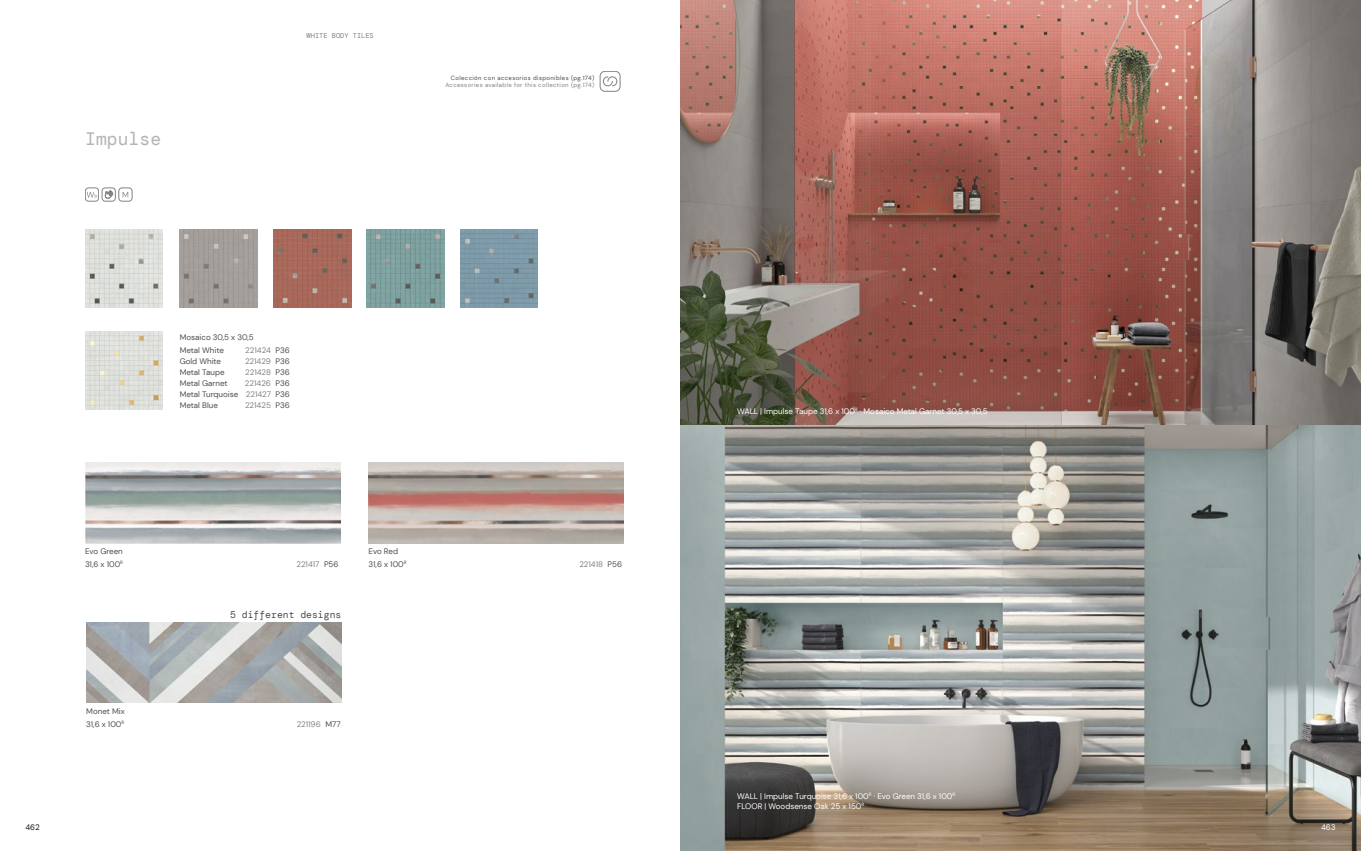
<style>
.page{position:relative;width:1361px;height:851px;background:#fff}
.page>*{position:absolute;margin:0;border:0;box-sizing:border-box;transform-origin:0 0}
.t1{font:18px "DM Mono";letter-spacing:.005em;color:#b2b4b3}
.t2{font:9.8px "DM Mono";color:#4b4c4d}
.t3{font:8px "DM Sans";color:#4b4c4d}
.t4{font:8px "DM Sans";color:#fff}
.t5{font:8px "DM Sans";color:#808285}
.t6{font:8px "DM Mono";color:#fff}
.t7{font:8px "DM Mono";color:#231f20}
.t8{font:7px "DM Mono";color:#808285}
.t9{font:6px "DM Sans";letter-spacing:.06em;color:#808285}
.t10{font:6px "DM Sans";letter-spacing:.06em;color:#4b4c4d}
.s1{color:#808285}
.s2{font-style:inherit}
</style>
<div class="page">
<img style="left:680px;top:0;width:681px;height:850px">
<img style="left:85px;top:230px;width:78px;height:77px">
<img style="left:85px;top:332px;width:78px;height:77px">
<img style="left:273px;top:230px;width:78px;height:77px">
<img style="left:180px;top:230px;width:77px;height:77px">
<img style="left:367px;top:230px;width:77px;height:77px">
<img style="left:460px;top:230px;width:78px;height:77px">
<img style="left:86px;top:622px;width:255px;height:80px">
<img style="left:85px;top:462px;width:255px;height:81px">
<img style="left:369px;top:462px;width:255px;height:81px">
<div style="left:85px;top:188px;width:14px;height:13px;border:1px solid #808285;border-radius:3px"></div>
<svg style="left:87px;top:192px;width:10px;height:5px"></svg>
<svg style="left:105px;top:190px;width:8px;height:9px"></svg>
<div style="left:102px;top:188px;width:14px;height:13px;border:1px solid #808285;border-radius:3px"></div>
<div style="left:119px;top:188px;width:13px;height:13px;border:1px solid #808285;border-radius:3px"></div>
<svg style="left:123px;top:192px;width:5px;height:5px"></svg>
<svg style="left:602px;top:76px;width:16px;height:11px"></svg>
<div style="left:600px;top:71px;width:20px;height:21px;border:1px solid #808285;border-radius:5px"></div>
<p class="t1" style="left:85px;top:128px;width:78px">Impulse</p>
<p class="t8" style="left:307px;top:31px;width:69px">WHITE BODY TILES</p>
<p class="t10" style="left:451px;top:74px;width:145px">Colección con accesorios disponibles (pg.174)</p>
<p class="t9" style="left:445px;top:81px;width:150px">Accessories available for this collection (pg.174)</p>
<p class="t3" style="left:180px;top:332px;width:76px">Mosaico 30,5 x 30,5</p>
<p class="t3" style="left:180px;top:345px;width:46px">Metal White</p>
<p class="t5" style="left:245px;top:345px;width:27px">221424</p>
<p class="t3" style="left:275px;top:345px;width:16px">P36</p>
<p class="t3" style="left:180px;top:356px;width:43px">Gold White</p>
<p class="t5" style="left:245px;top:356px;width:27px">221429</p>
<p class="t3" style="left:275px;top:356px;width:16px">P36</p>
<p class="t3" style="left:180px;top:367px;width:46px">Metal Taupe</p>
<p class="t5" style="left:245px;top:367px;width:27px">221428</p>
<p class="t3" style="left:275px;top:367px;width:16px">P36</p>
<p class="t3" style="left:180px;top:378px;width:49px">Metal Garnet</p>
<p class="t5" style="left:245px;top:378px;width:28px">221426</p>
<p class="t3" style="left:275px;top:378px;width:16px">P36</p>
<p class="t3" style="left:180px;top:389px;width:93px">Metal Turquoise <span class="s1">221427</span></p>
<p class="t3" style="left:275px;top:389px;width:16px">P36</p>
<p class="t3" style="left:180px;top:400px;width:40px">Metal Blue</p>
<p class="t5" style="left:245px;top:400px;width:27px">221425</p>
<p class="t3" style="left:275px;top:400px;width:16px">P36</p>
<p class="t7" style="left:26px;top:821px;width:16px">462</p>
<p class="t3" style="left:85px;top:546px;width:39px">Evo Green</p>
<p class="t3" style="left:85px;top:559px;width:39px">31,6 x 100<sup>R</sup></p>
<p class="t5" style="left:296px;top:559px;width:25px">221417</p>
<p class="t3" style="left:324px;top:559px;width:16px">P56</p>
<p class="t2" style="left:230px;top:608px;width:113px">5 different designs</p>
<p class="t3" style="left:369px;top:546px;width:31px">Evo Red</p>
<p class="t3" style="left:369px;top:559px;width:39px">31,6 x 100<sup>R</sup></p>
<p class="t5" style="left:579px;top:559px;width:25px">221418</p>
<p class="t3" style="left:607px;top:559px;width:16px">P56</p>
<p class="t3" style="left:86px;top:706px;width:40px">Monet Mix</p>
<p class="t3" style="left:86px;top:718px;width:39px">31,6 x 100<sup>R</sup></p>
<p class="t5" style="left:297px;top:718px;width:26px">221196</p>
<p class="t3" style="left:325px;top:718px;width:17px">M77</p>
<p class="t4" style="left:737px;top:406px;width:252px">WALL | Impulse Taupe <span class="s2">31,6</span> x <span class="s2">100</span><sup>R</sup> · Mosaico Metal Garnet <span class="s2">30,5</span> x <span class="s2">30,5</span></p>
<p class="t4" style="left:737px;top:791px;width:220px">WALL | Impulse Turquoise <span class="s2">31,6</span> x <span class="s2">100</span><sup>R</sup> · Evo Green <span class="s2">31,6</span> x <span class="s2">100</span><sup>R</sup></p>
<p class="t4" style="left:737px;top:801px;width:129px">FLOOR | Woodsense Oak <span class="s2">25</span> x <span class="s2">150</span><sup>R</sup></p>
<p class="t6" style="left:1321px;top:821px;width:16px">463</p>
</div>
